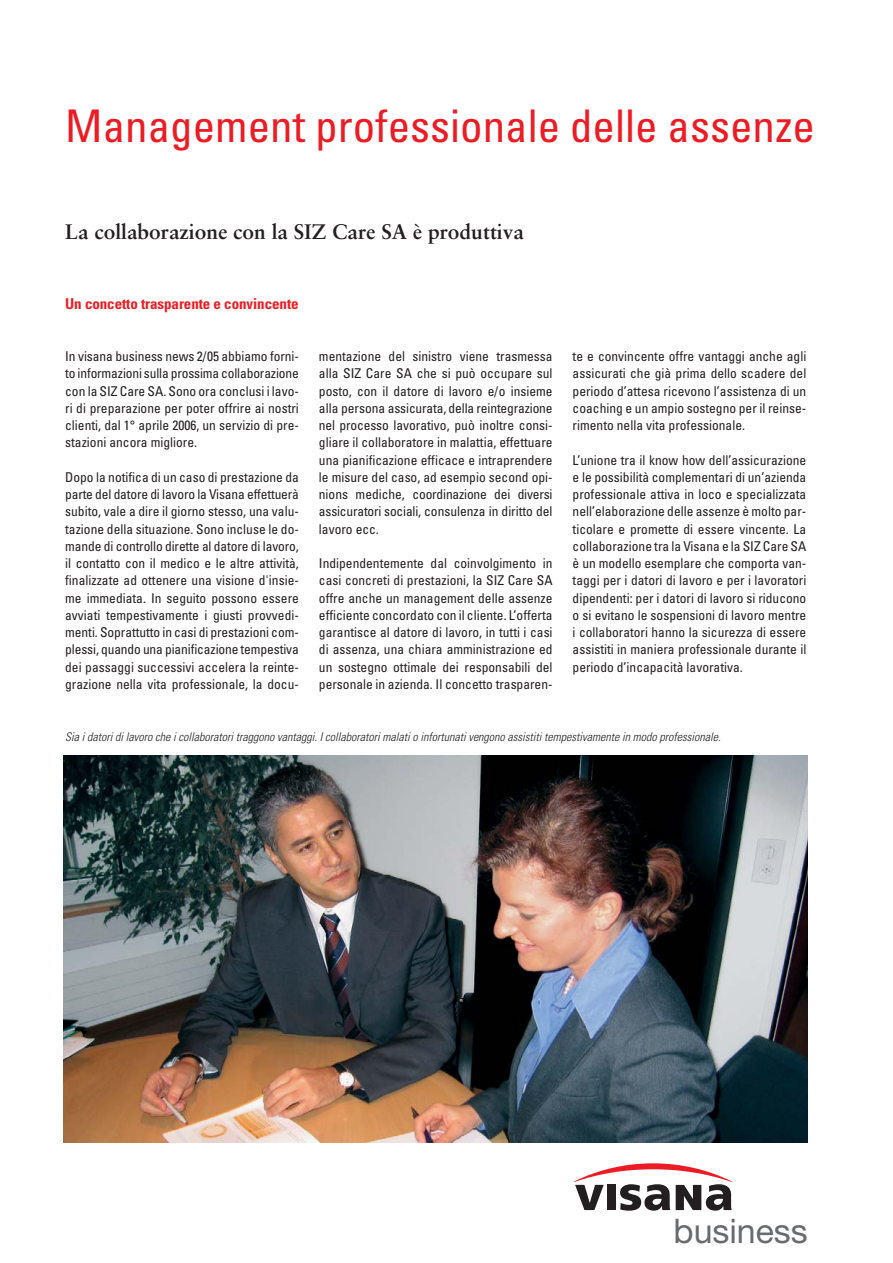
<style>
.page{position:relative;width:893px;height:1263px;background:#fff}
.page>*{position:absolute;margin:0;border:0;box-sizing:border-box;transform-origin:0 0}
.t1{font:condensed 45px "Univers LT";color:#ed1c24}
.t2{font:33.9px "Helvetica Neue LT";color:#686a6c}
.t3{font:700 21px "Sabon LT";color:#231f20}
.t4{font:700 condensed 15px "Univers LT";letter-spacing:-.005em;color:#ed1c24}
.t5{font:condensed 13.5px/17.2px "Univers LT";color:#231f20;text-align:justify}
.t6{font:italic 300 condensed 12px "Univers LT";color:#231f20}
</style>
<div class="page">
<img style="left:63px;top:755px;width:745px;height:456px">
<h1 class="t1" style="left:65px;top:107px;width:751px">Management professionale delle assenze</h1>
<h3 class="t3" style="left:65px;top:223px;width:460px">La collaborazione con la SIZ Care SA è produttiva</h3>
<p class="t4" style="left:65px;top:298px;width:235px">Un concetto trasparente e convincente</p>
<p class="t5" style="left:65px;top:348px;width:235px">In visana business news 2/05 abbiamo forni&shy;to informazioni sulla prossima collaborazione con la SIZ Care SA. Sono ora conclusi i lavo&shy;ri di preparazione per poter offrire ai nostri clienti, dal 1° aprile 2006, un servizio di pre&shy;stazioni ancora migliore.</p>
<p class="t5" style="left:65px;top:469px;width:235px">Dopo la notifica di un caso di prestazione da parte del datore di lavoro la Visana effettuerà subito, vale a dire il giorno stesso, una valu&shy;tazione della situazione. Sono incluse le do&shy;mande di controllo dirette al datore di lavoro, il contatto con il medico e le altre attività, finalizzate ad ottenere una visione d'insie&shy;me immediata. In seguito possono essere avviati tempestivamente i giusti provvedi&shy;menti. Soprattutto in casi di prestazioni com&shy;plessi, quando una pianificazione tempestiva dei passaggi successivi accelera la reinte&shy;grazione nella vita professionale, la docu-</p>
<p class="t5" style="left:319px;top:348px;width:235px">mentazione del sinistro viene trasmessa alla SIZ Care SA che si può occupare sul posto, con il datore di lavoro e/o insieme alla persona assicurata, della reintegrazione nel processo lavorativo, può inoltre consi&shy;gliare il collaboratore in malattia, effettuare una pianificazione efficace e intraprendere le misure del caso, ad esempio second opi&shy;nions mediche, coordinazione dei diversi assicuratori sociali, consulenza in diritto del lavoro ecc.</p>
<p class="t5" style="left:319px;top:555px;width:235px">Indipendentemente dal coinvolgimento in casi concreti di prestazioni, la SIZ Care SA offre anche un management delle assenze efficiente concordato con il cliente. L’offerta garantisce al datore di lavoro, in tutti i casi di assenza, una chiara amministrazione ed un sostegno ottimale dei responsabili del personale in azienda. Il concetto trasparen-</p>
<p class="t5" style="left:573px;top:348px;width:235px">te e convincente offre vantaggi anche agli assicurati che già prima dello scadere del periodo d’attesa ricevono l’assistenza di un coaching e un ampio sostegno per il reinse&shy;rimento nella vita professionale.</p>
<p class="t5" style="left:573px;top:452px;width:235px">L’unione tra il know how dell’assicurazione e le possibilità complementari di un’azienda professionale attiva in loco e specializzata nell’elaborazione delle assenze è molto par&shy;ticolare e promette di essere vincente. La collaborazione tra la Visana e la SIZ Care SA è un modello esemplare che comporta van&shy;taggi per i datori di lavoro e per i lavoratori dipendenti: per i datori di lavoro si riducono o si evitano le sospensioni di lavoro mentre i collaboratori hanno la sicurezza di essere assistiti in maniera professionale durante il periodo d’incapacità lavorativa.</p>
<p class="t6" style="left:65px;top:731px;width:657px">Sia i datori di lavoro che i collaboratori traggono vantaggi. I collaboratori malati o infortunati vengono assistiti tempestivamente in modo professionale.</p>
<h2 class="t2" style="left:674px;top:1218px;width:136px">business</h2>
</div>
